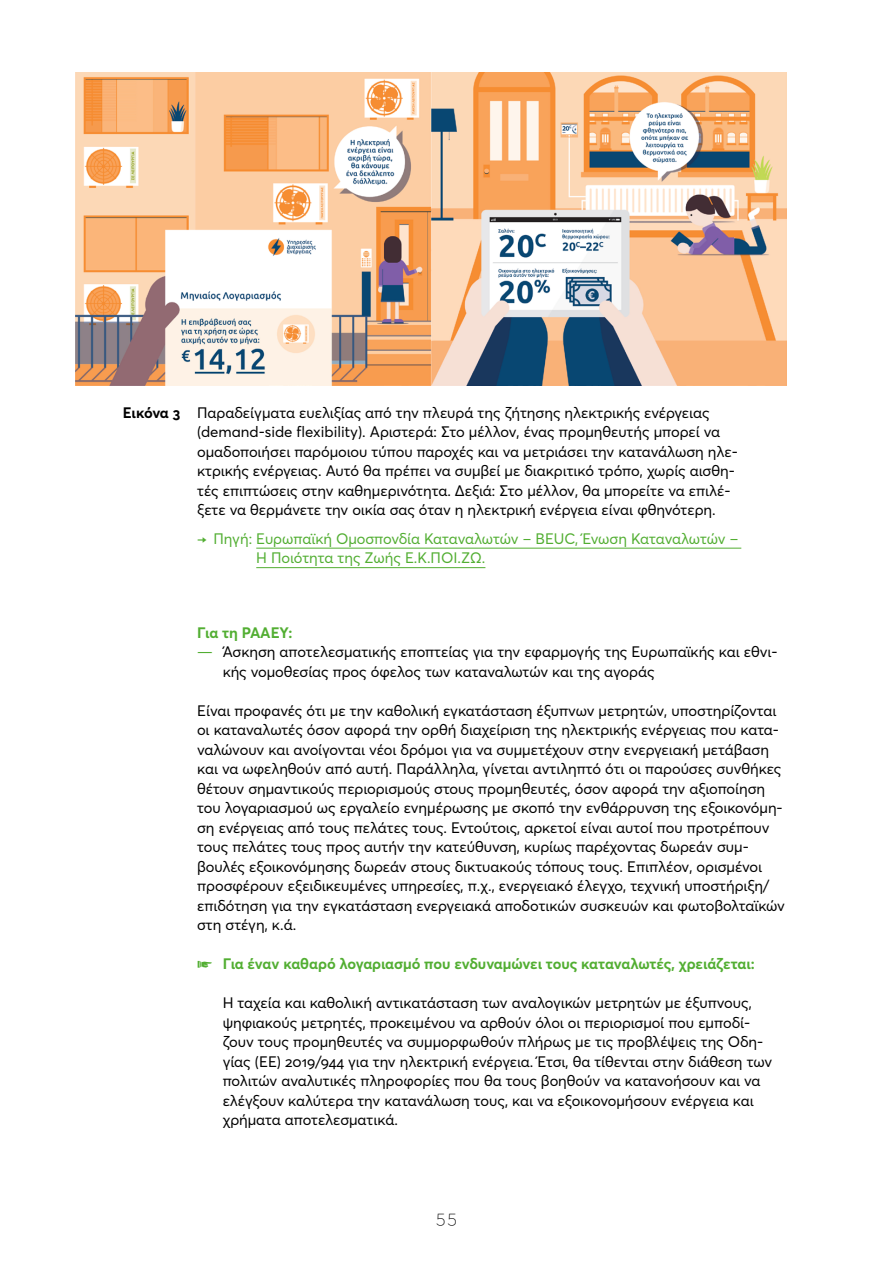
<style>
.page{position:relative;width:893px;height:1263px;background:#fff}
.page>*{position:absolute;margin:0;border:0;box-sizing:border-box;transform-origin:0 0}
.t1{font:100 18px "Averta";color:#000}
.t2{font:15px/19.5px "Averta";color:#000}
.t3{font:15px/19.5px "Averta";color:#52ae32}
.t4{font:700 15px "Averta";letter-spacing:-.005em;color:#52ae32}
.s1{font-weight:700}
.s2{color:#52ae32}
</style>
<div class="page">
<img style="left:75px;top:72px;width:712px;height:314px">
<hr style="left:256px;top:548px;width:485px;height:1px;background:#52ae32">
<hr style="left:256px;top:567px;width:229px;height:1px;background:#52ae32">
<p class="t2" style="left:197px;top:402px;width:542px;text-indent:-74px"><span class="s1">Εικόνα 3</span> Παραδείγματα ευελιξίας από την πλευρά της ζήτησης ηλεκτρικής ενέργειας (demand-side flexibility). Αριστερά: Στο μέλλον, ένας προμηθευτής μπορεί να ομαδοποιήσει παρόμοιου τύπου παροχές και να μετριάσει την κατανάλωση ηλε&shy;κτρικής ενέργειας. Αυτό θα πρέπει να συμβεί με διακριτικό τρόπο, χωρίς αισθη&shy;τές επιπτώσεις στην καθημερινότητα. Δεξιά: Στο μέλλον, θα μπορείτε να επιλέ&shy;ξετε να θερμάνετε την οικία σας όταν η ηλεκτρική ενέργεια είναι φθηνότερη.</p>
<p class="t3" style="left:256px;top:528px;width:484px;text-indent:-59px">→ Πηγή: Ευρωπαϊκή Ομοσπονδία Καταναλωτών – BEUC, Ένωση Καταναλωτών –<br>Η Ποιότητα της Ζωής Ε.Κ.ΠΟΙ.ΖΩ.</p>
<p class="t4" style="left:197px;top:622px;width:97px">Για τη ΡΑΑΕΥ:</p>
<p class="t2" style="left:223px;top:641px;width:556px;text-indent:-26px"><span class="s2">—</span> Άσκηση αποτελεσματικής εποπτείας για την εφαρμογής της Ευρωπαϊκής και εθνι&shy;κής νομοθεσίας προς όφελος των καταναλωτών και της αγοράς</p>
<p class="t2" style="left:197px;top:700px;width:589px">Είναι προφανές ότι με την καθολική εγκατάσταση έξυπνων μετρητών, υποστηρίζονται οι καταναλωτές όσον αφορά την ορθή διαχείριση της ηλεκτρικής ενέργειας που κατα&shy;ναλώνουν και ανοίγονται νέοι δρόμοι για να συμμετέχουν στην ενεργειακή μετάβαση και να ωφεληθούν από αυτή. Παράλληλα, γίνεται αντιληπτό ότι οι παρούσες συνθήκες θέτουν σημαντικούς περιορισμούς στους προμηθευτές, όσον αφορά την αξιοποίηση του λογαριασμού ως εργαλείο ενημέρωσης με σκοπό την ενθάρρυνση της εξοικονόμη&shy;ση ενέργειας από τους πελάτες τους. Εντούτοις, αρκετοί είναι αυτοί που προτρέπουν τους πελάτες τους προς αυτήν την κατεύθυνση, κυρίως παρέχοντας δωρεάν συμ&shy;βουλές εξοικονόμησης δωρεάν στους δικτυακούς τόπους τους. Επιπλέον, ορισμένοι προσφέρουν εξειδικευμένες υπηρεσίες, π.χ., ενεργειακό έλεγχο, τεχνική υποστήριξη/ επιδότηση για την εγκατάσταση ενεργειακά αποδοτικών συσκευών και φωτοβολταϊκών στη στέγη, κ.ά.</p>
<p class="t4" style="left:197px;top:953px;width:559px">☞ Για έναν καθαρό λογαριασμό που ενδυναμώνει τους καταναλωτές, χρειάζεται:</p>
<p class="t2" style="left:223px;top:992px;width:551px">Η ταχεία και καθολική αντικατάσταση των αναλογικών μετρητών με έξυπνους, ψηφιακούς μετρητές, προκειμένου να αρθούν όλοι οι περιορισμοί που εμποδί&shy;ζουν τους προμηθευτές να συμμορφωθούν πλήρως με τις προβλέψεις της Οδη&shy;γίας (ΕΕ) 2019/944 για την ηλεκτρική ενέργεια. Έτσι, θα τίθενται στην διάθεση των πολιτών αναλυτικές πληροφορίες που θα τους βοηθούν να κατανοήσουν και να ελέγξουν καλύτερα την κατανάλωση τους, και να εξοικονομήσουν ενέργεια και χρήματα αποτελεσματικά.</p>
<p class="t1" style="left:436px;top:1204px;width:23px">55</p>
</div>
